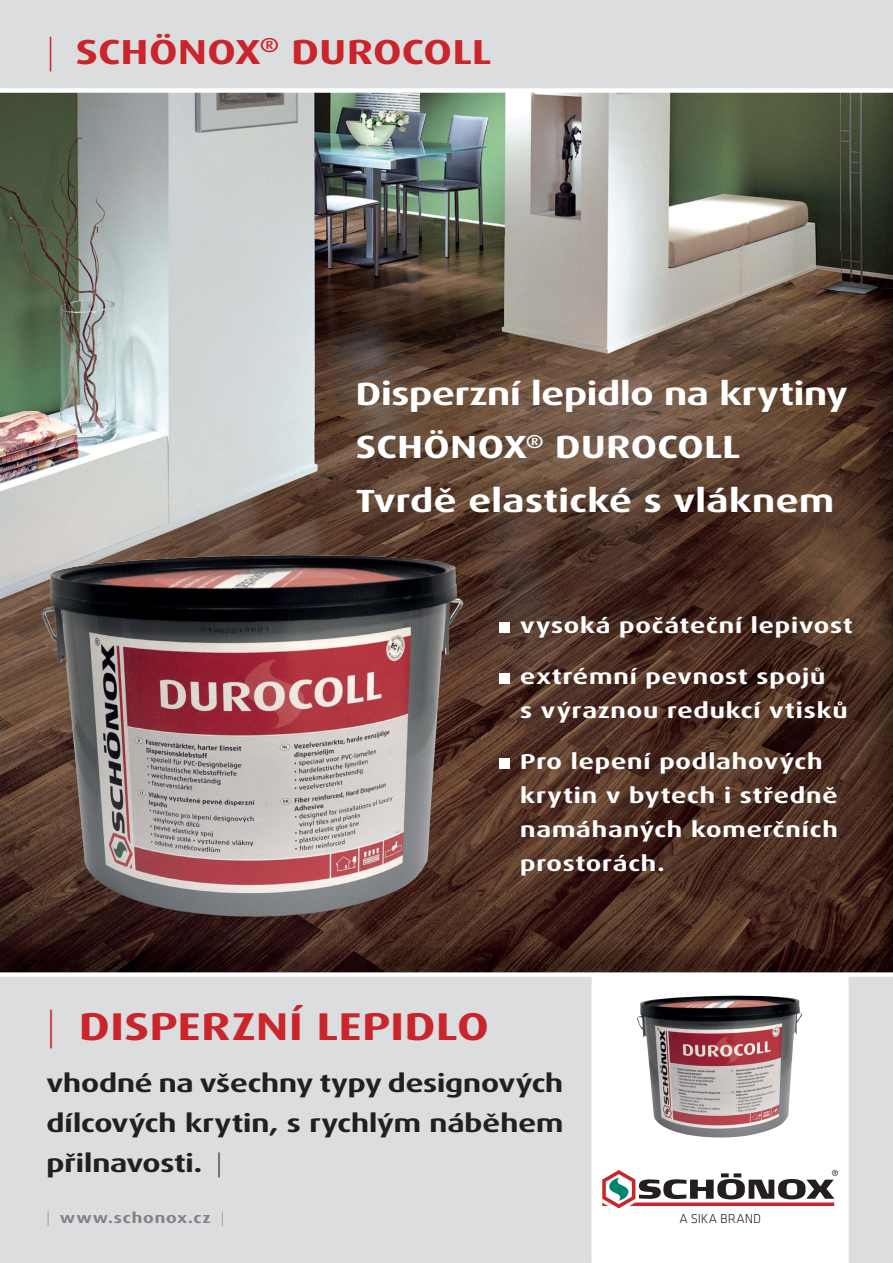
<style>
.page{position:relative;width:893px;height:1263px;background:#fff}
.page>*{position:absolute;margin:0;border:0;box-sizing:border-box;transform-origin:0 0}
.t1{font:700 expanded 38.78px "Dax Pro";letter-spacing:.01em;color:#c9252b;scale:1.11 1}
.t2{font:700 expanded 34.72px "Dax Pro";letter-spacing:.01em;color:#c9252b;scale:1.11 1}
.t3{font:700 expanded 32.1px/53.5px "Dax Pro";letter-spacing:.005em;color:#fff;scale:1.11 1}
.t4{font:700 expanded 24.97px/39.8px "Dax Pro";color:#231f20;text-align:justify;scale:1.11 1}
.t5{font:700 expanded 21.38px/34.1px "Dax Pro";letter-spacing:.035em;color:#fff;scale:1.11 1}
.t6{font:700 expanded 14.7px "Dax Pro";letter-spacing:.05em;color:#808285;scale:1.11 1}
.t7{font:300 13.35px "Klavika";color:#231f20}
.s1{font-family:"Daxline Pro";font-weight:100;font-stretch:normal}
</style>
<div class="page">
<img style="left:0;top:93px;width:893px;height:879px">
<div style="left:0;top:974px;width:893px;height:289px;background:#dcddde"></div>
<div style="left:0;top:0;width:893px;height:91px;background:#dcddde"></div>
<div style="left:0;top:972px;width:893px;height:5px;background:#fff"></div>
<div style="left:0;top:88px;width:893px;height:5px;background:#fff"></div>
<div style="left:594px;top:976px;width:252px;height:285px;background:#fff"></div>
<div style="left:592px;top:974px;width:257px;height:289px;border:4px solid #fff"></div>
<svg style="left:602px;top:1170px;width:236px;height:38px"></svg>
<div style="left:499px;top:622px;width:11px;height:11px;background:#fff"></div>
<div style="left:499px;top:673px;width:11px;height:11px;background:#fff"></div>
<div style="left:499px;top:758px;width:11px;height:11px;background:#fff"></div>
<img style="left:41px;top:555px;width:422px;height:362px">
<img style="left:637px;top:996px;width:165px;height:141px">
<h2 class="t2" style="left:47px;top:35px;width:402px"><span class="s1">|</span> SCHÖNOX<sup>®</sup> DUROCOLL</h2>
<h3 class="t3" style="left:356px;top:368px;width:444px">Disperzní lepidlo na krytiny<br>SCHÖNOX<sup>®</sup> DUROCOLL<br>Tvrdě elastické s vláknem</h3>
<p class="t5" style="left:520px;top:609px;width:301px">vysoká počáteční lepivost</p>
<p class="t5" style="left:520px;top:660px;width:297px">extrémní pevnost spojů<br>s výraznou redukcí vtisků</p>
<p class="t5" style="left:520px;top:745px;width:288px">Pro lepení podlahových krytin v bytech i středně namáhaných komerčních prostorách.</p>
<h1 class="t1" style="left:47px;top:1008px;width:400px"><span class="s1">|</span> DISPERZNÍ LEPIDLO</h1>
<p class="t4" style="left:47px;top:1065px;width:467px">vhodné na všechny typy designových dílcových krytin, s rychlým náběhem přilnavosti. <span class="s1">|</span></p>
<p class="t6" style="left:47px;top:1210px;width:162px"><span class="s1">|</span> www.schonox.cz <span class="s1">|</span></p>
<p class="t7" style="left:679px;top:1214px;width:83px">A SIKA BRAND</p>
</div>
